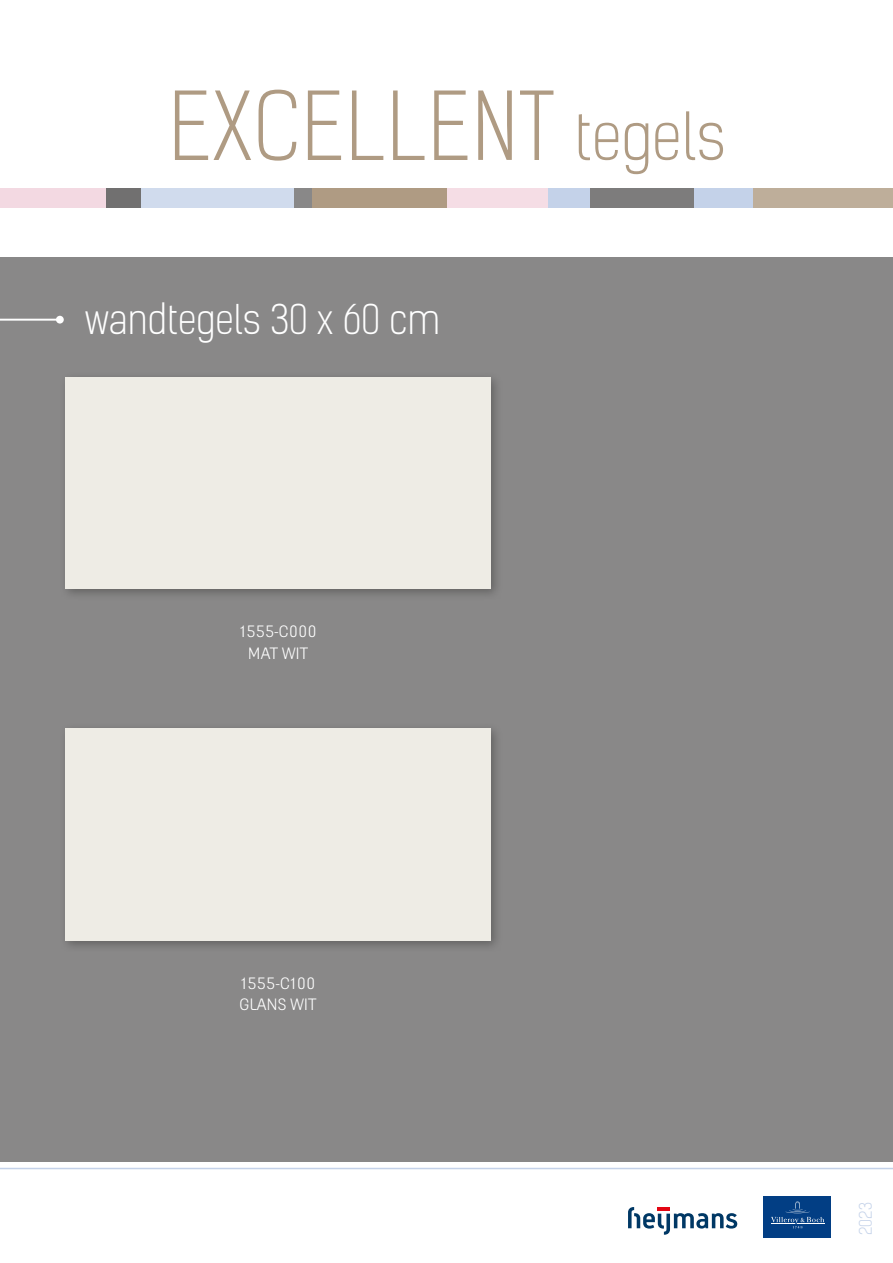
<style>
.page{position:relative;width:893px;height:1263px;background:#fff}
.page>*{position:absolute;margin:0;border:0;box-sizing:border-box;transform-origin:0 0}
.t1{font:300 90px "Kelson Sans";letter-spacing:.015em;color:#af9b83}
.t2{font:300 39px "Kelson Sans";color:#fff}
.t3{font:300 16.5px/21px "Heijmans";color:#fff;text-align:center}
.t4{font:300 16.5px "Kelson Sans";color:#c4d2e9}
.s1{font-size:63px}
</style>
<div class="page">
<div style="left:0;top:257px;width:893px;height:904px;background:#898888"></div>
<div style="left:59px;top:723px;width:444px;height:229px;background:#1d1d1b;opacity:.35"></div>
<div style="left:65px;top:729px;width:426px;height:211px;background:#eeece5"></div>
<div style="left:59px;top:371px;width:444px;height:230px;background:#1d1d1b;opacity:.35"></div>
<div style="left:65px;top:377px;width:426px;height:212px;background:#eeece5"></div>
<hr style="left:0;top:1168px;width:893px;height:1px;background:#c4d2e9">
<svg style="left:628px;top:1207px;width:110px;height:28px"></svg>
<div style="left:764px;top:1196px;width:67px;height:41px;background:#023e84"></div>
<svg style="left:771px;top:1201px;width:53px;height:27px"></svg>
<div style="left:446px;top:188px;width:102px;height:19px;background:#f5dde5"></div>
<div style="left:548px;top:188px;width:42px;height:19px;background:#c4d2e9"></div>
<div style="left:293px;top:188px;width:19px;height:19px;background:#898888"></div>
<div style="left:753px;top:188px;width:140px;height:19px;background:#beae9a"></div>
<div style="left:0;top:188px;width:106px;height:19px;background:#f3d9e2"></div>
<div style="left:312px;top:188px;width:134px;height:19px;background:#af9b83"></div>
<div style="left:590px;top:188px;width:107px;height:19px;background:#7d7c7c"></div>
<div style="left:140px;top:188px;width:153px;height:19px;background:#d0dbed"></div>
<div style="left:106px;top:188px;width:34px;height:19px;background:#717070"></div>
<div style="left:694px;top:188px;width:59px;height:19px;background:#c4d2e9"></div>
<hr style="left:0;top:319px;width:60px;height:2px;background:#fff">
<div style="left:56px;top:316px;width:8px;height:8px;background:#fff;border-radius:50%"></div>
<h1 class="t1" style="left:169px;top:72px;width:558px">EXCELLENT <span class="s1">tegels</span></h1>
<h2 class="t2" style="left:85px;top:296px;width:357px">wandtegels 30 x 60 cm</h2>
<p class="t3" style="left:239px;top:621px;width:79px">1555-C000<br>MAT WIT</p>
<p class="t3" style="left:240px;top:973px;width:78px;text-align:left">1555-C100<br>GLANS WIT</p>
<p class="t4" style="left:856px;top:1235px;width:34px;rotate:-90deg">2023</p>
</div>
